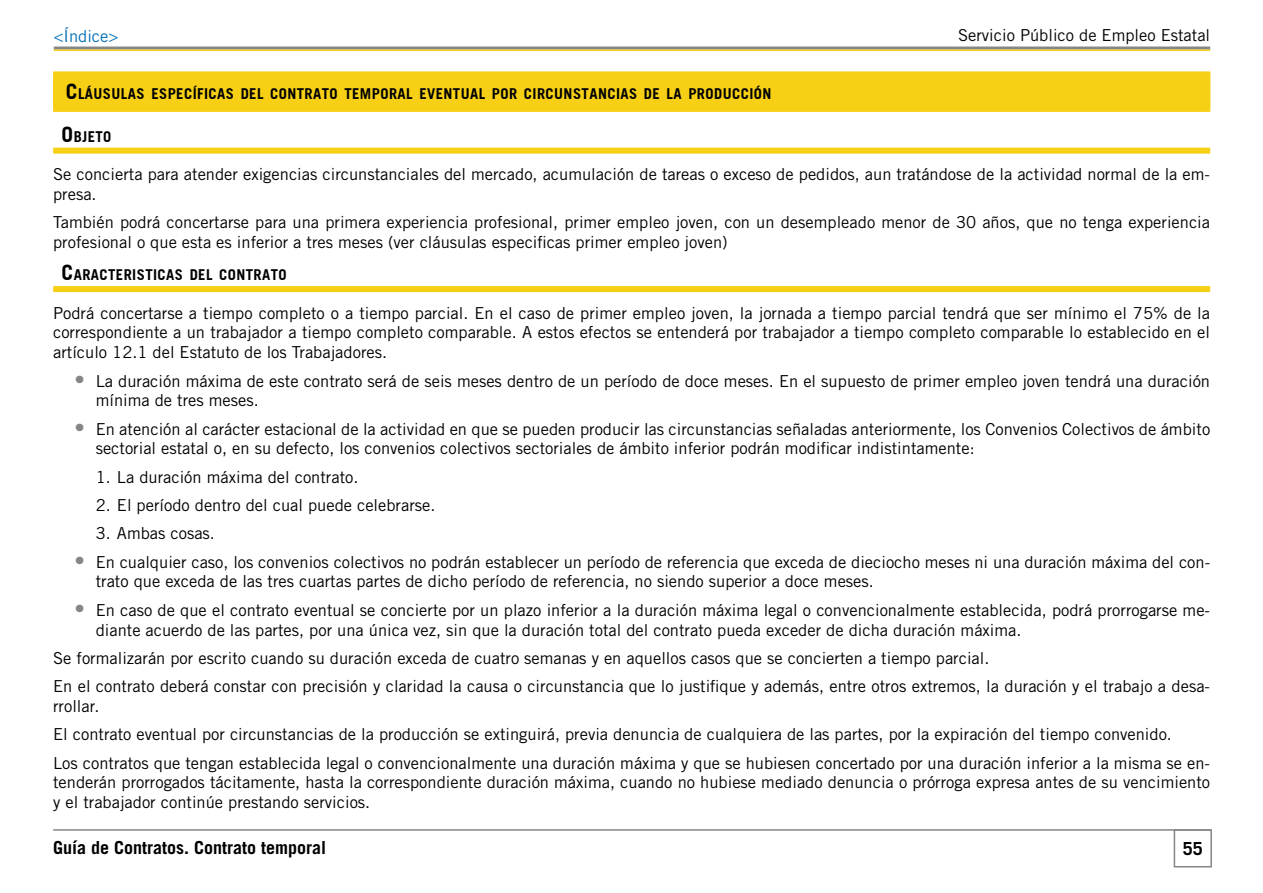
<style>
.page{position:relative;width:1263px;height:893px;background:#fff}
.page>*{position:absolute;margin:0;border:0;box-sizing:border-box;transform-origin:0 0}
.t1{font:700 18px "Trade Gothic LT Std";color:#000}
.t2{font:16.5px/19.8px "Trade Gothic LT Std";color:#000}
.t3{font:16.5px "Trade Gothic LT Std";color:#006fb7}
.t4{font:14.7px "Trade Gothic BD Bold";letter-spacing:.03em;color:#000}
.s1{font-size:21px}
.s2{font-size:21px;color:#848687}
</style>
<div class="page">
<div style="left:1174px;top:829px;width:38px;height:38px;border:2px solid #848687"></div>
<hr style="left:53px;top:829px;width:1157px;height:2px;background:#848687">
<hr style="left:54px;top:47px;width:1156px;height:3px;background:#848687">
<hr style="left:54px;top:50px;width:1156px;height:1px;background:#f7d016">
<div style="left:53px;top:71px;width:1157px;height:41px;background:#f7d016"></div>
<div style="left:53px;top:148px;width:1157px;height:6px;background:#f7d016"></div>
<div style="left:53px;top:286px;width:1157px;height:6px;background:#f7d016"></div>
<p class="t3" style="left:54px;top:26px;width:66px">&lt;Índice&gt;</p>
<p class="t2" style="left:958px;top:25px;width:254px">Servicio Público de Empleo Estatal</p>
<p class="t4" style="left:66px;top:85px;width:707px"><span class="s1">C</span>LÁUSULAS ESPECÍFICAS DEL CONTRATO TEMPORAL EVENTUAL POR CIRCUNSTANCIAS DE LA PRODUCCIÓN</p>
<p class="t4" style="left:62px;top:127px;width:51px"><span class="s1">O</span>BJETO</p>
<p class="t2" style="left:53px;top:164px;width:1158px">Se concierta para atender exigencias circunstanciales del mercado, acumulación de tareas o exceso de pedidos, aun tratándose de la actividad normal de la em&shy;presa.</p>
<p class="t2" style="left:53px;top:212px;width:1158px">También podrá concertarse para una primera experiencia profesional, primer empleo joven, con un desempleado menor de 30 años, que no tenga experiencia profesional o que esta es inferior a tres meses (ver cláusulas especificas primer empleo joven)</p>
<p class="t4" style="left:62px;top:266px;width:227px"><span class="s1">C</span>ARACTERISTICAS DEL CONTRATO</p>
<p class="t2" style="left:53px;top:303px;width:1158px;text-align:justify">Podrá concertarse a tiempo completo o a tiempo parcial. En el caso de primer empleo joven, la jornada a tiempo parcial tendrá que ser mínimo el 75% de la correspondiente a un trabajador a tiempo completo comparable. A estos efectos se entenderá por trabajador a tiempo completo comparable lo establecido en el artículo 12.1 del Estatuto de los Trabajadores.</p>
<p class="t2" style="left:96px;top:371px;width:1116px;text-indent:-21px"><span class="s2">•</span> La duración máxima de este contrato será de seis meses dentro de un período de doce meses. En el supuesto de primer empleo joven tendrá una duración mínima de tres meses.</p>
<p class="t2" style="left:96px;top:419px;width:1116px;text-indent:-21px"><span class="s2">•</span> En atención al carácter estacional de la actividad en que se pueden producir las circunstancias señaladas anteriormente, los Convenios Colectivos de ámbito sectorial estatal o, en su defecto, los convenios colectivos sectoriales de ámbito inferior podrán modificar indistintamente:</p>
<p class="t2" style="left:96px;top:467px;width:264px">1. La duración máxima del contrato.</p>
<p class="t2" style="left:96px;top:495px;width:341px">2. El período dentro del cual puede celebrarse.</p>
<p class="t2" style="left:96px;top:523px;width:121px">3. Ambas cosas.</p>
<p class="t2" style="left:96px;top:552px;width:1116px;text-indent:-21px"><span class="s2">•</span> En cualquier caso, los convenios colectivos no podrán establecer un período de referencia que exceda de dieciocho meses ni una duración máxima del con&shy;trato que exceda de las tres cuartas partes de dicho período de referencia, no siendo superior a doce meses.</p>
<p class="t2" style="left:96px;top:600px;width:1116px;text-indent:-21px"><span class="s2">•</span> En caso de que el contrato eventual se concierte por un plazo inferior a la duración máxima legal o convencionalmente establecida, podrá prorrogarse me&shy;diante acuerdo de las partes, por una única vez, sin que la duración total del contrato pueda exceder de dicha duración máxima.</p>
<p class="t2" style="left:53px;top:644px;width:1158px;line-height:28.3px">Se formalizarán por escrito cuando su duración exceda de cuatro semanas y en aquellos casos que se concierten a tiempo parcial.<br>En el contrato deberá constar con precisión y claridad la causa o circunstancia que lo justifique y además, entre otros extremos, la duración y el trabajo a desa-</p>
<p class="t2" style="left:53px;top:692px;width:1158px;line-height:28.3px">rrollar.<br>El contrato eventual por circunstancias de la producción se extinguirá, previa denuncia de cualquiera de las partes, por la expiración del tiempo convenido.<br>Los contratos que tengan establecida legal o convencionalmente una duración máxima y que se hubiesen concertado por una duración inferior a la misma se en-</p>
<p class="t2" style="left:53px;top:772px;width:1158px">tenderán prorrogados tácitamente, hasta la correspondiente duración máxima, cuando no hubiese mediado denuncia o prórroga expresa antes de su vencimiento y el trabajador continúe prestando servicios.</p>
<p class="t1" style="left:53px;top:837px;width:275px">Guía de Contratos. Contrato temporal</p>
<p class="t1" style="left:1183px;top:837px;width:22px">55</p>
</div>
